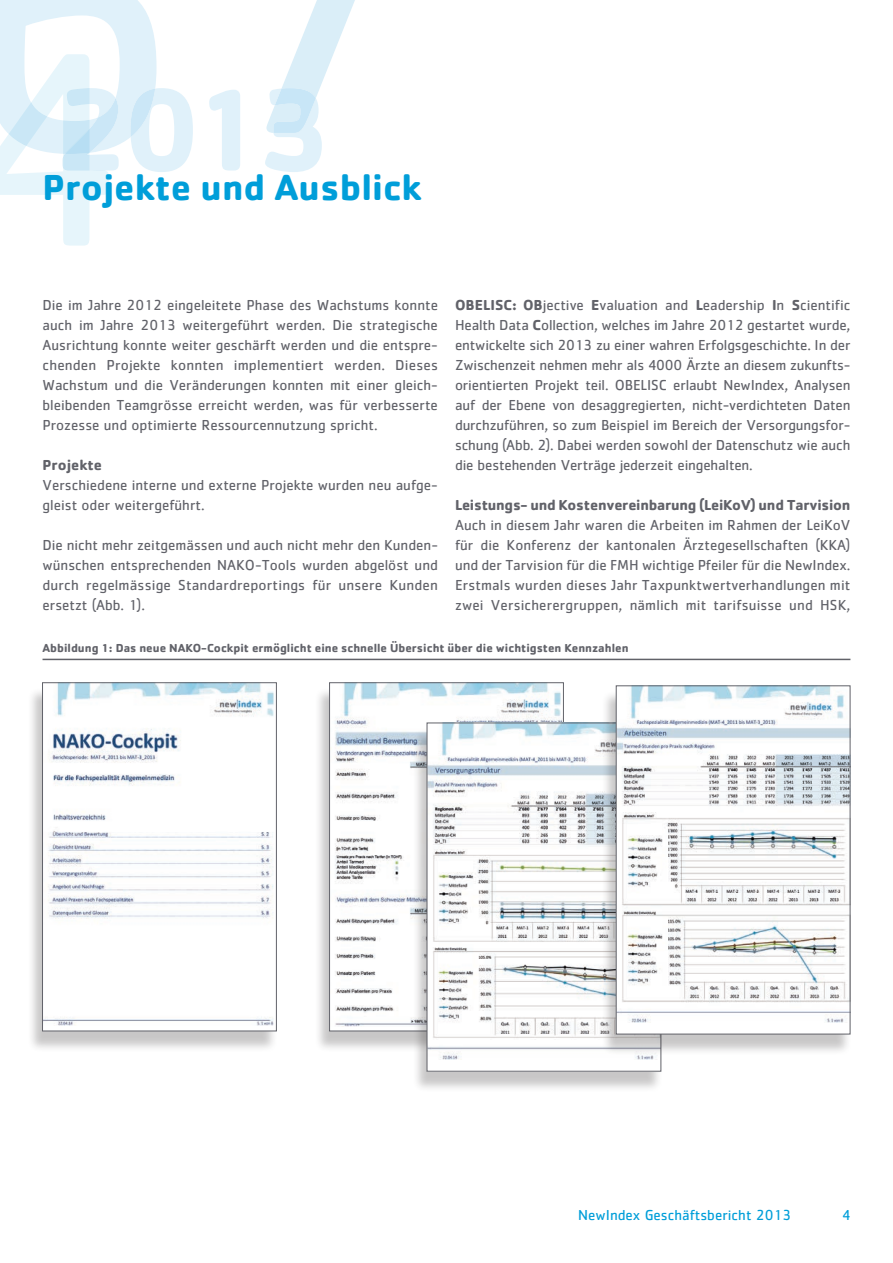
<style>
.page{position:relative;width:893px;height:1263px;background:#fff}
.page>*{position:absolute;margin:0;border:0;box-sizing:border-box;transform-origin:0 0}
.t1{font:286.5px "Cachet";color:#009ed9}
.t2{font:700 37.5px "Cachet";color:#009ed9}
.t3{font:15px/20px "Cachet";color:#616269;text-align:justify}
.t4{font:700 15px "Cachet";letter-spacing:-.015em;color:#616269}
.t5{font:15px "Cachet";color:#009ed9}
.t6{font:700 12px "Cachet";color:#616269}
.s1{font-weight:700}
</style>
<div class="page">
<svg style="left:0;top:0;width:193px;height:172px"></svg>
<svg style="left:209px;top:90px;width:31px;height:81px"></svg>
<svg style="left:265px;top:0;width:90px;height:172px"></svg>
<hr style="left:43px;top:659px;width:807px;height:1px;background:#616269">
<div style="left:314px;top:687px;width:251px;height:365px;background:#231f20;opacity:.25"></div>
<img style="left:331px;top:684px;width:231px;height:342px">
<div style="left:412px;top:728px;width:250px;height:365px;background:#231f20;opacity:.25"></div>
<div style="left:427px;top:723px;width:234px;height:348px;background:#fff"></div>
<img style="left:429px;top:725px;width:225px;height:335px">
<div style="left:601px;top:690px;width:251px;height:366px;background:#231f20;opacity:.25"></div>
<div style="left:616px;top:686px;width:234px;height:348px;background:#fff"></div>
<img style="left:618px;top:688px;width:230px;height:335px">
<div style="left:616px;top:686px;width:234px;height:348px;border:1px solid #616269"></div>
<div style="left:27px;top:687px;width:251px;height:365px;background:#231f20;opacity:.25"></div>
<img style="left:44px;top:684px;width:231px;height:342px">
<div style="left:42px;top:682px;width:235px;height:349px;border:1px solid #616269"></div>
<h1 class="t1" style="left:-35px;top:-17px;width:161px">4</h1>
<h2 class="t2" style="left:43px;top:163px;width:381px">Projekte und Ausblick</h2>
<p class="t3" style="left:43px;top:294px;width:397px">Die im Jahre 2012 eingeleitete Phase des Wachstums konnte auch im Jahre 2013 weitergeführt werden. Die strategische Ausrichtung konnte weiter geschärft werden und die entspre&shy;chenden Projekte konnten implementiert werden. Dieses Wachstum und die Veränderungen konnten mit einer gleich&shy;bleibenden Teamgrösse erreicht werden, was für verbesserte Prozesse und optimierte Ressourcennutzung spricht.</p>
<p class="t4" style="left:43px;top:455px;width:61px">Projekte</p>
<p class="t3" style="left:43px;top:474px;width:397px">Verschiedene interne und externe Projekte wurden neu aufge&shy;gleist oder weitergeführt.</p>
<p class="t3" style="left:43px;top:534px;width:397px">Die nicht mehr zeitgemässen und auch nicht mehr den Kunden&shy;wünschen entsprechenden NAKO-Tools wurden abgelöst und durch regelmässige Standardreportings für unsere Kunden ersetzt (Abb. 1).</p>
<p class="t3" style="left:455px;top:294px;width:397px"><span class="s1">OBELISC: OB</span>jective <span class="s1">E</span>valuation and <span class="s1">L</span>eadership <span class="s1">I</span>n <span class="s1">S</span>cientific Health Data <span class="s1">C</span>ollection, welches im Jahre 2012 gestartet wurde, entwickelte sich 2013 zu einer wahren Erfolgsgeschichte. In der Zwischenzeit nehmen mehr als 4000 Ärzte an diesem zukunfts&shy;orientierten Projekt teil. OBELISC erlaubt NewIndex, Analysen auf der Ebene von desaggregierten, nicht-verdichteten Daten durchzuführen, so zum Beispiel im Bereich der Versorgungsfor&shy;schung (Abb. 2). Dabei werden sowohl der Datenschutz wie auch die bestehenden Verträge jederzeit eingehalten.</p>
<p class="t4" style="left:455px;top:495px;width:397px">Leistungs- und Kostenvereinbarung (LeiKoV) und Tarvision</p>
<p class="t3" style="left:455px;top:514px;width:397px">Auch in diesem Jahr waren die Arbeiten im Rahmen der LeiKoV für die Konferenz der kantonalen Ärztegesellschaften (KKA) und der Tarvision für die FMH wichtige Pfeiler für die NewIndex.<br>Erstmals wurden dieses Jahr Taxpunktwertverhandlungen mit zwei Versicherergruppen, nämlich mit tarifsuisse und HSK,</p>
<p class="t6" style="left:43px;top:640px;width:588px">Abbildung 1: Das neue NAKO-Cockpit ermöglicht eine schnelle Übersicht über die wichtigsten Kennzahlen</p>
<p class="t5" style="left:578px;top:1207px;width:214px">NewIndex Geschäftsbericht 2013</p>
<p class="t5" style="left:842px;top:1207px;width:10px">4</p>
</div>
